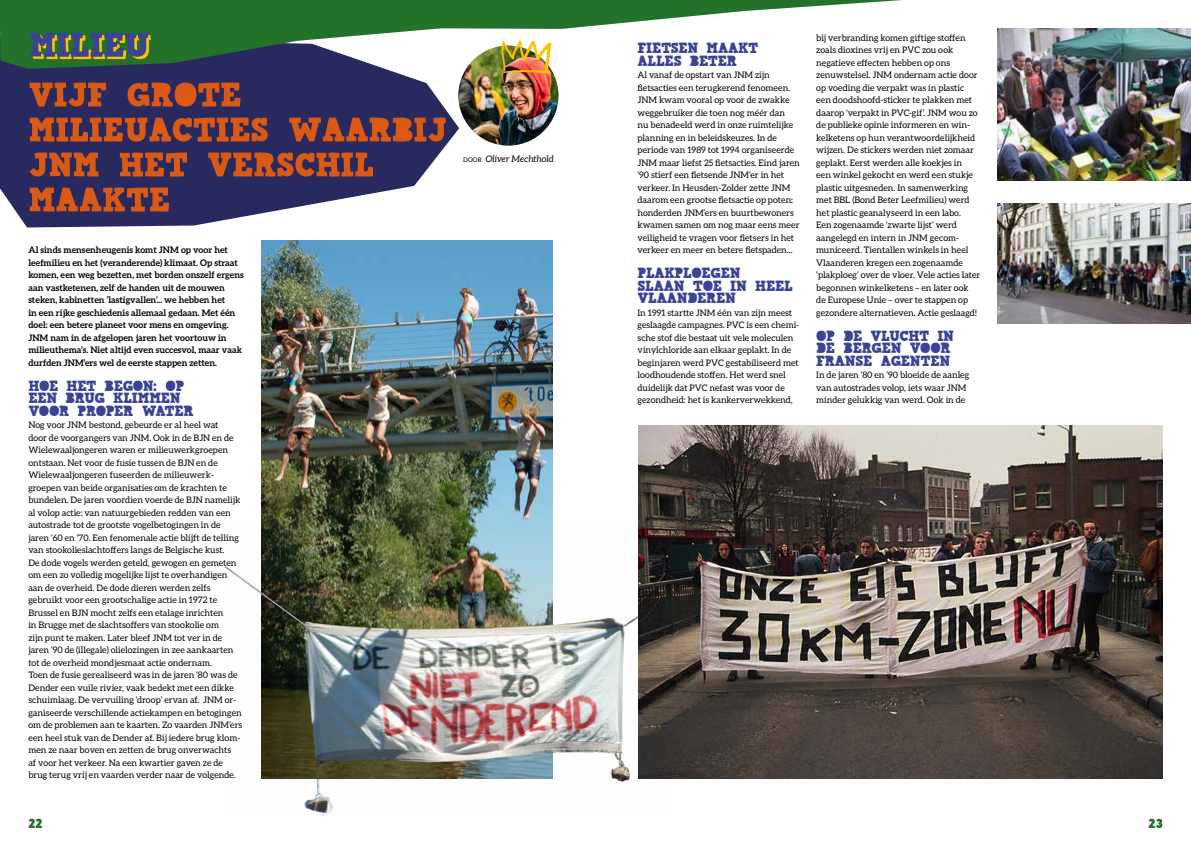
<style>
.page{position:relative;width:1191px;height:842px;background:#fff}
.page>*{position:absolute;margin:0;border:0;box-sizing:border-box;transform-origin:0 0}
.t1{font:60px "jnm 40";letter-spacing:-.01em;color:#da5914}
.t2{font:60px "jnm 40";letter-spacing:-.01em;color:#3b4395}
.t3{font:26px "jnm 40";letter-spacing:-.015em;color:#3b4395}
.t4{font:13px "HVD Comic Serif Pro";color:#247129}
.t5{font:9px/12.5px "Aleo";color:#000}
.t6{font:700 9px/12.5px "Aleo";color:#000}
.t7{font:italic 9px "Aleo";color:#000}
.s1{font-family:"HVD Comic Serif Pro";font-size:14px}
.s2{font-style:normal;font-size:6.3px}
</style>
<div class="page">
<svg style="left:0;top:69px;width:459px;height:158px;background:#454774"></svg>
<svg style="left:0;top:0;width:902px;height:69px"></svg>
<svg style="left:33px;top:35px;width:118px;height:24px;background:#aaa30f"></svg>
<img style="left:458px;top:46px;width:100px;height:100px;border-radius:50px">
<img style="left:501px;top:40px;width:50px;height:34px">
<img style="left:997px;top:29px;width:194px;height:151px">
<img style="left:261px;top:241px;width:292px;height:280px">
<img style="left:997px;top:203px;width:194px;height:120px">
<img style="left:225px;top:521px;width:450px;height:295px">
<img style="left:638px;top:425px;width:524px;height:353px">
<h1 class="t2" style="left:29px;top:1px;width:122px">MILIEU</h1>
<h1 class="t1" style="left:28px;top:51px;width:215px">VIJF GROTE</h1>
<h1 class="t1" style="left:28px;top:86px;width:420px">MILIEUACTIES WAARBIJ</h1>
<h1 class="t1" style="left:28px;top:121px;width:347px">JNM HET VERSCHIL</h1>
<h1 class="t1" style="left:28px;top:156px;width:143px">MAAKTE</h1>
<p class="t6" style="left:28px;top:244px;width:217px">Al sinds mensenheugenis komt JNM op voor het leefmilieu en het (veranderende) klimaat. Op straat komen, een weg bezetten, met borden onszelf ergens aan vastketenen, zelf de handen uit de mouwen steken, kabinetten ‘lastigvallen’... we hebben het<br>in een rijke geschiedenis allemaal gedaan. Met één doel: een betere planeet voor mens en omgeving.<br>JNM nam in de afgelopen jaren het voortouw in milieuthema’s. Niet altijd even succesvol, maar vaak durfden JNM’ers wel de eerste stappen zetten.</p>
<h2 class="t3" style="left:28px;top:367px;width:158px">HOE HET BEGON<span class="s1">:</span> OP</h2>
<h2 class="t3" style="left:28px;top:379px;width:154px">EEN BRUG KLIMMEN</h2>
<h2 class="t3" style="left:28px;top:392px;width:167px">VOOR PROPER WATER.</h2>
<p class="t5" style="left:28px;top:419px;width:215px">Nog voor JNM bestond, gebeurde er al heel wat<br>door de voorgangers van JNM. Ook in de BJN en de Wielewaaljongeren waren er milieuwerkgroepen ontstaan. Net voor de fusie tussen de BJN en de Wielewaaljongeren fuseerden de milieuwerk&shy;groepen van beide organisaties om de krachten te bundelen. De jaren voordien voerde de BJN namelijk al volop actie: van natuurgebieden redden van een autostrade tot de grootste vogelbetogingen in de jaren ‘60 en ‘70. Een fenomenale actie blijft de telling van stookolieslachtoffers langs de Belgische kust.<br>De dode vogels werden geteld, gewogen en gemeten om een zo volledig mogelijke lijst te overhandigen aan de overheid. De dode dieren werden zelfs gebruikt voor een grootschalige actie in 1972 te Brussel en BJN mocht zelfs een etalage inrichten<br>in Brugge met de slachtsoffers van stookolie om<br>zijn punt te maken. Later bleef JNM tot ver in de jaren ‘90 de (illegale) olielozingen in zee aankaarten tot de overheid mondjesmaat actie ondernam.<br>Toen de fusie gerealiseerd was in de jaren ‘80 was de Dender een vuile rivier, vaak bedekt met een dikke schuimlaag. De vervuiling ‘droop’ ervan af. JNM or&shy;ganiseerde verschillende actiekampen en betogingen om de problemen aan te kaarten. Zo vaarden JNM’ers een heel stuk van de Dender af. Bij iedere brug klom&shy;men ze naar boven en zetten de brug onverwachts<br>af voor het verkeer. Na een kwartier gaven ze de brug terug vrij en vaarden verder naar de volgende.</p>
<p class="t7" style="left:463px;top:154px;width:92px"><span class="s2">DOOR</span> Oliver Mechthold</p>
<h2 class="t3" style="left:637px;top:29px;width:122px">FIETSEN MAAKT</h2>
<h2 class="t3" style="left:637px;top:42px;width:101px">ALLES BETER</h2>
<p class="t5" style="left:637px;top:69px;width:164px">Al vanaf de opstart van JNM zijn fietsacties een terugkerend fenomeen.<br>JNM kwam vooral op voor de zwakke weggebruiker die toen nog méér dan<br>nu benadeeld werd in onze ruimtelijke planning en in beleidskeuzes. In de periode van 1989 tot 1994 organiseerde JNM maar liefst 25 fietsacties. Eind jaren ‘90 stierf een fietsende JNM’er in het verkeer. In Heusden-Zolder zette JNM daarom een grootse fietsactie op poten: honderden JNM’ers en buurtbewoners kwamen samen om nog maar eens meer veiligheid te vragen voor fietsers in het verkeer en meer en betere fietspaden...</p>
<h2 class="t3" style="left:637px;top:254px;width:105px">PLAKPLOEGEN</h2>
<h2 class="t3" style="left:637px;top:267px;width:157px">SLAAN TOE IN HEEL</h2>
<h2 class="t3" style="left:637px;top:279px;width:100px">VLAANDEREN</h2>
<p class="t5" style="left:637px;top:306px;width:163px">In 1991 startte JNM één van zijn meest geslaagde campagnes. PVC is een chemi&shy;sche stof die bestaat uit vele moleculen vinylchloride aan elkaar geplakt. In de beginjaren werd PVC gestabiliseerd met loodhoudende stoffen. Het werd snel duidelijk dat PVC nefast was voor de gezondheid: het is kankerverwekkend,</p>
<p class="t5" style="left:816px;top:31px;width:166px">bij verbranding komen giftige stoffen zoals dioxines vrij en PVC zou ook negatieve effecten hebben op ons zenuwstelsel. JNM ondernam actie door op voeding die verpakt was in plastic een doodshoofd-sticker te plakken met daarop ‘verpakt in PVC-gif’. JNM wou zo de publieke opinie informeren en win&shy;kelketens op hun verantwoordelijkheid wijzen. De stickers werden niet zomaar geplakt. Eerst werden alle koekjes in<br>een winkel gekocht en werd een stukje plastic uitgesneden. In samenwerking met BBL (Bond Beter Leefmilieu) werd het plastic geanalyseerd in een labo.<br>Een zogenaamde ‘zwarte lijst’ werd aangelegd en intern in JNM gecom&shy;municeerd. Tientallen winkels in heel Vlaanderen kregen een zogenaamde ‘plakploeg’ over de vloer. Vele acties later begonnen winkelketens – en later ook de Europese Unie – over te stappen op gezondere alternatieven. Actie geslaagd!</p>
<h2 class="t3" style="left:816px;top:317px;width:139px">OP DE VLUCHT IN</h2>
<h2 class="t3" style="left:816px;top:329px;width:136px">DE BERGEN VOOR</h2>
<h2 class="t3" style="left:816px;top:342px;width:135px">FRANSE AGENTEN</h2>
<p class="t5" style="left:816px;top:369px;width:154px">In de jaren ‘80 en ‘90 bloeide de aanleg van autostrades volop, iets waar JNM minder gelukkig van werd. Ook in de</p>
<h3 class="t4" style="left:28px;top:813px;width:16px">22</h3>
<h3 class="t4" style="left:1148px;top:813px;width:16px">23</h3>
</div>
